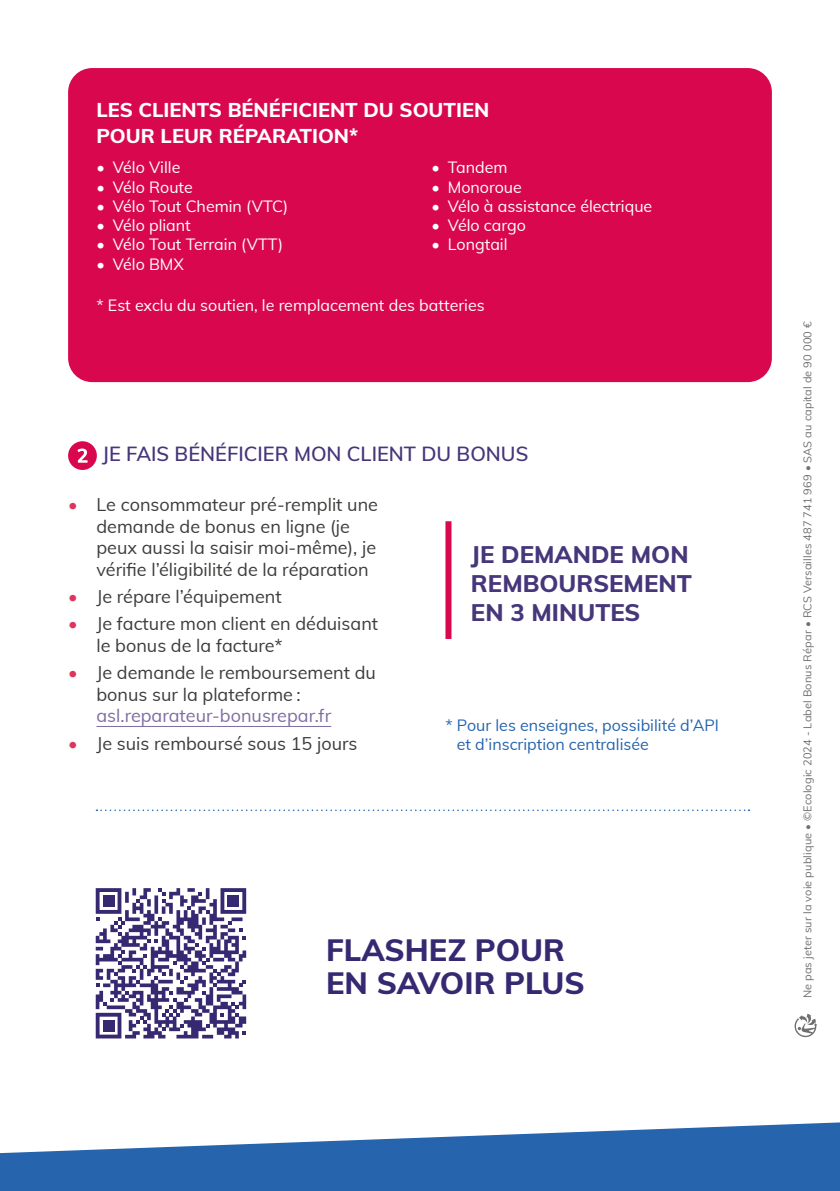
<style>
.page{position:relative;width:840px;height:1191px;background:#fff}
.page>*{position:absolute;margin:0;border:0;box-sizing:border-box;transform-origin:0 0}
.t1{font:800 30.8px/33px "Muli";color:#362971}
.t2{font:800 24px/28.8px "Muli";color:#46367a}
.t3{font:800 20px/26.4px "Muli";color:#fff}
.t4{font:600 20px "Muli";color:#46367a}
.t5{font:18px/21.6px "Muli";color:#3c3c3b}
.t6{font:18px "Muli";color:#7e6da1}
.t7{font:16px "Muli";color:#fff}
.t8{font:16px/19.2px "Muli";color:#2664ae}
.t9{font:11px "Muli";letter-spacing:.01em;color:#706f6f}
.s1{color:#dd355b}
</style>
<div class="page">
<div style="left:68px;top:441px;width:29px;height:29px;background:#d9084e;border-radius:50%"></div>
<svg style="left:77px;top:448px;width:10px;height:15px"></svg>
<div style="left:445px;top:521px;width:6px;height:118px;background:#d9084e"></div>
<svg style="left:96px;top:809px;width:653px;height:2px"></svg>
<svg style="left:0;top:1122px;width:839px;height:69px;fill:#2664ae"></svg>
<svg style="left:794px;top:1013px;width:22px;height:24px"></svg>
<div style="left:68px;top:68px;width:703px;height:314px;background:#d9084e;border-radius:24px"></div>
<hr style="left:96px;top:726px;width:235px;height:1px;background:#7e6da1">
<svg style="left:96px;top:888px;width:150px;height:150px"></svg>
<div style="left:103px;top:895px;width:11px;height:11px;background:#362971"></div>
<div style="left:228px;top:895px;width:11px;height:11px;background:#362971"></div>
<div style="left:103px;top:1020px;width:11px;height:11px;background:#362971"></div>
<p class="t3" style="left:96px;top:95px;width:394px">LES CLIENTS BÉNÉFICIENT DU SOUTIEN<br>POUR LEUR RÉPARATION*</p>
<p class="t7" style="left:96px;top:156px;width:85px">• Vélo Ville</p>
<p class="t7" style="left:96px;top:175px;width:98px">• Vélo Route</p>
<p class="t7" style="left:96px;top:194px;width:193px">• Vélo Tout Chemin (VTC)</p>
<p class="t7" style="left:96px;top:214px;width:96px">• Vélo pliant</p>
<p class="t7" style="left:96px;top:233px;width:188px">• Vélo Tout Terrain (VTT)</p>
<p class="t7" style="left:96px;top:252px;width:89px">• Vélo BMX</p>
<p class="t7" style="left:431px;top:156px;width:78px">• Tandem</p>
<p class="t7" style="left:431px;top:175px;width:92px">• Monoroue</p>
<p class="t7" style="left:431px;top:194px;width:222px">• Vélo à assistance électrique</p>
<p class="t7" style="left:431px;top:214px;width:96px">• Vélo cargo</p>
<p class="t7" style="left:431px;top:233px;width:78px">• Longtail</p>
<p class="t7" style="left:96px;top:294px;width:389px">* Est exclu du soutien, le remplacement des batteries</p>
<p class="t4" style="left:102px;top:440px;width:427px">JE FAIS BÉNÉFICIER MON CLIENT DU BONUS</p>
<p class="t5" style="left:96px;top:493px;width:283px;text-indent:-28px"><span class="s1">•</span> Le consommateur pré-remplit une demande de bonus en ligne (je peux aussi la saisir moi-même), je vérifie l’éligibilité de la réparation</p>
<p class="t5" style="left:68px;top:585px;width:215px"><span class="s1">•</span> Je répare l’équipement</p>
<p class="t5" style="left:96px;top:612px;width:283px;text-indent:-28px"><span class="s1">•</span> Je facture mon client en déduisant le bonus de la facture*</p>
<p class="t5" style="left:96px;top:661px;width:281px;text-indent:-28px"><span class="s1">•</span> Je demande le remboursement du bonus sur la plateforme :</p>
<p class="t6" style="left:96px;top:703px;width:236px">asl.reparateur-bonusrepar.fr</p>
<p class="t5" style="left:68px;top:731px;width:291px"><span class="s1">•</span> Je suis remboursé sous 15 jours</p>
<h2 class="t2" style="left:470px;top:539px;width:222px">JE DEMANDE MON<br>REMBOURSEMENT<br>EN 3 MINUTES</h2>
<p class="t8" style="left:456px;top:714px;width:263px;text-indent:-11px">* Pour les enseignes, possibilité d’API et d’inscription centralisée</p>
<h1 class="t1" style="left:326px;top:932px;width:260px">FLASHEZ POUR<br>EN SAVOIR PLUS</h1>
<p class="t9" style="left:799px;top:998px;width:678px;rotate:-90deg">Ne pas jeter sur la voie publique • ©Ecologic 2024 - Label Bonus Répar • RCS Versailles 487 741 969 • SAS au capital de 90 000 €</p>
</div>
